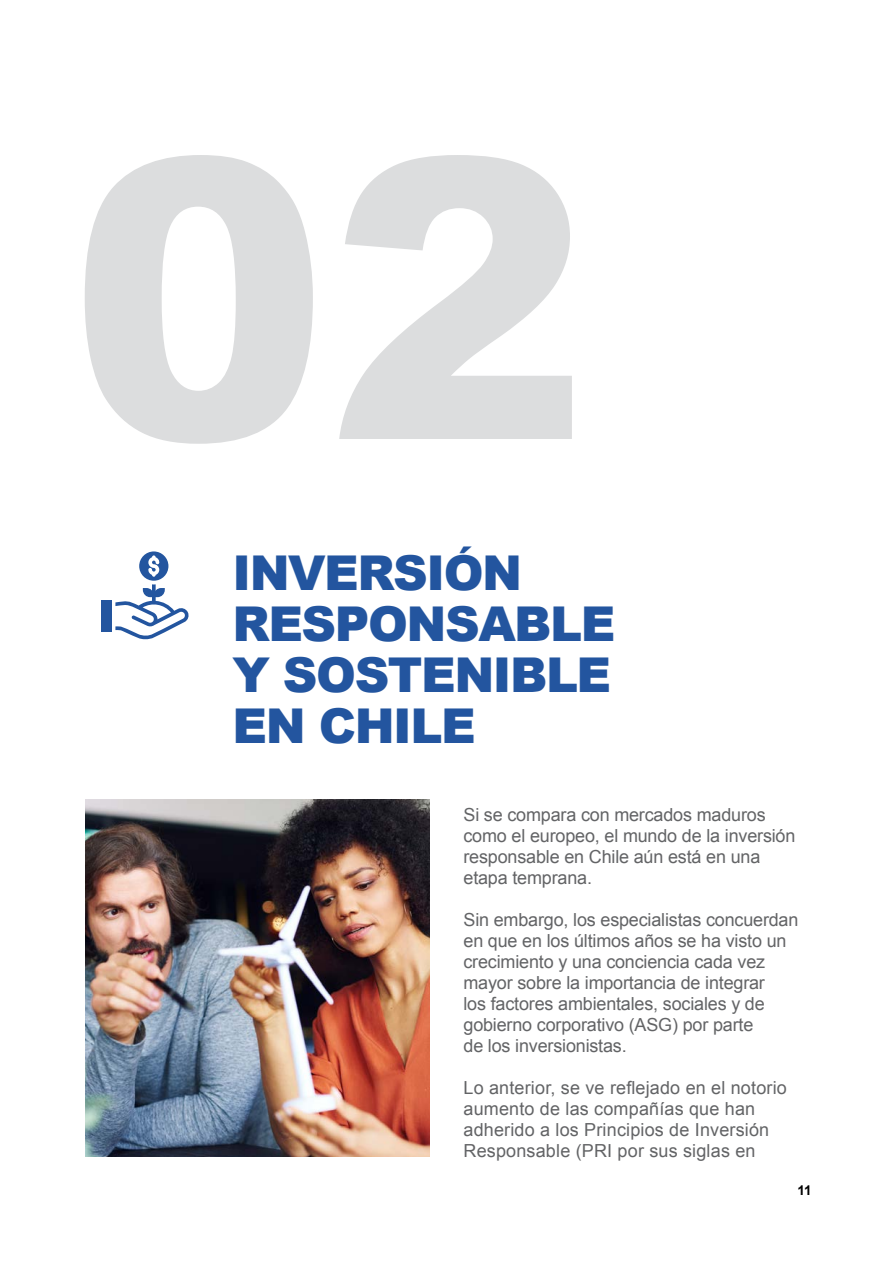
<style>
.page{position:relative;width:893px;height:1263px;background:#fff}
.page>*{position:absolute;margin:0;border:0;box-sizing:border-box;transform-origin:0 0}
.t1{font:900 390px "Arial";color:#dcddde}
.t2{font:900 48px/51px "Arial";letter-spacing:-.03em;color:#23559f}
.t3{font:18px/21px "Arial";letter-spacing:-.01em;color:#636466}
.t4{font:18px/21px "Arial";letter-spacing:.01em;color:#636466}
.t5{font:700 13.5px "Arial";color:#000}
</style>
<div class="page">
<img style="left:85px;top:800px;width:344px;height:357px">
<div style="left:101px;top:601px;width:11px;height:31px;background:#23559f"></div>
<svg style="left:115px;top:551px;width:74px;height:88px"></svg>
<h1 class="t1" style="left:69px;top:17px;width:522px">02</h1>
<h2 class="t2" style="left:232px;top:546px;width:384px">INVERSIÓN<br>RESPONSABLE<br>Y SOSTENIBLE<br>EN CHILE</h2>
<p class="t3" style="left:463px;top:804px;width:333px">Si se compara con mercados maduros como el europeo, el mundo de la inversión responsable en Chile aún está en una etapa temprana.</p>
<p class="t3" style="left:463px;top:909px;width:336px">Sin embargo, los especialistas concuerdan en que en los últimos años se ha visto un crecimiento y una conciencia cada vez mayor sobre la importancia de integrar<br>los factores ambientales, sociales y de gobierno corporativo (ASG) por parte<br>de los inversionistas.</p>
<p class="t4" style="left:463px;top:1077px;width:325px">Lo anterior, se ve reflejado en el notorio aumento de las compañías que han adherido a los Principios de Inversión Responsable (PRI por sus siglas en</p>
<p class="t5" style="left:797px;top:1182px;width:16px">11</p>
</div>
